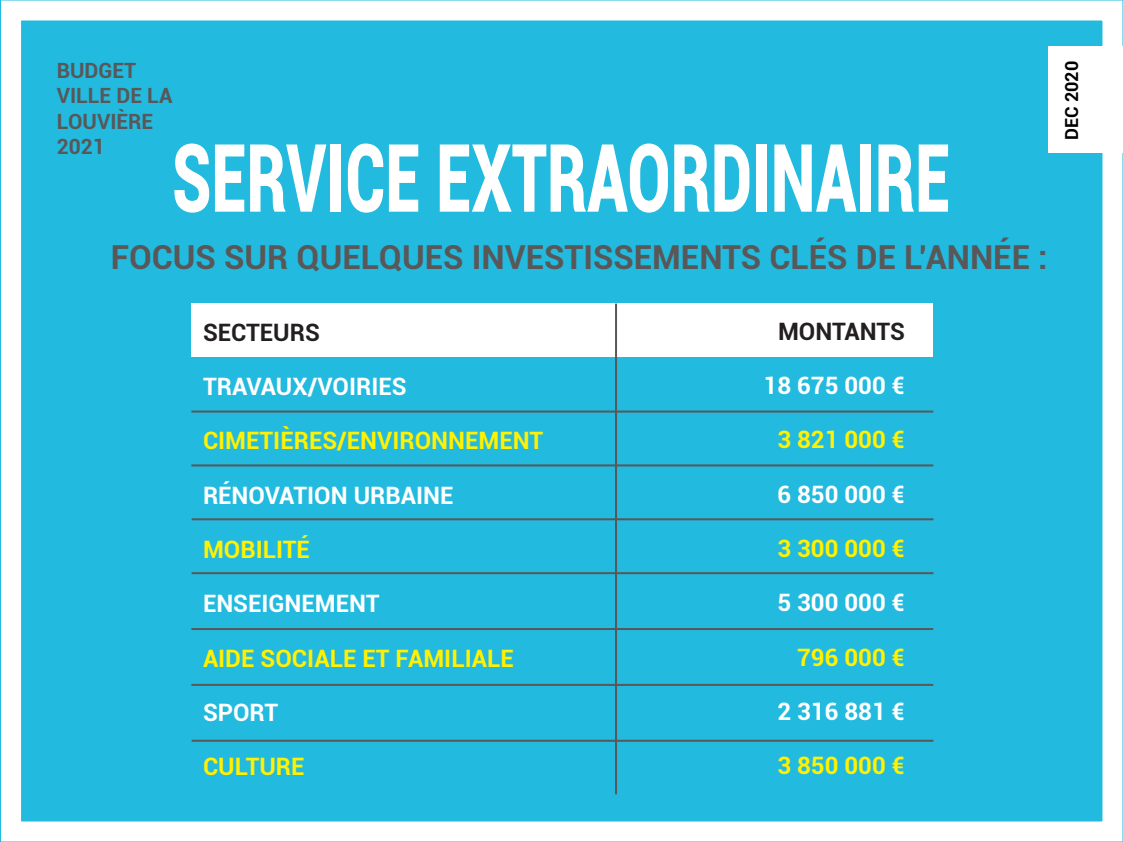
<style>
.page{position:relative;width:1123px;height:842px;background:#22bade}
.page>*{position:absolute;margin:0;border:0;box-sizing:border-box;transform-origin:0 0}
.t1{font:900 94.5px "Roboto";color:#fff;scale:.67 1}
.t2{font:700 33px "Roboto";color:#595758}
.t3{font:700 24px "Roboto";color:#fff101}
.t4{font:700 24px "Roboto";color:#fff}
.t5{font:700 24px "Roboto";color:#231f20}
.t6{font:700 21px/25.2px "Roboto";color:#595758}
.t7{font:700 18px "Roboto";color:#010101}
</style>
<div class="page">
<div style="left:1px;top:0;width:1121px;height:841px;border:20px solid #fff"></div>
<div style="left:1048px;top:46px;width:74px;height:106px;background:#fff"></div>
<div style="left:192px;top:303px;width:741px;height:54px;background:#fff"></div>
<hr style="left:191px;top:411px;width:742px;height:2px;background:#595758">
<hr style="left:191px;top:464px;width:742px;height:2px;background:#595758">
<hr style="left:192px;top:518px;width:741px;height:2px;background:#595758">
<hr style="left:192px;top:572px;width:741px;height:2px;background:#595758">
<hr style="left:191px;top:628px;width:742px;height:2px;background:#595758">
<hr style="left:615px;top:304px;width:2px;height:490px;background:#595758">
<hr style="left:191px;top:684px;width:742px;height:2px;background:#595758">
<hr style="left:192px;top:740px;width:741px;height:2px;background:#595758">
<p class="t6" style="left:57px;top:57px;width:117px">BUDGET<br>VILLE DE LA<br>LOUVIÈRE<br>2021</p>
<p class="t7" style="left:1059px;top:140px;width:81px;rotate:-90deg">DEC 2020</p>
<p class="t1" style="left:172px;top:111px;width:1162px">SERVICE EXTRAORDINAIRE</p>
<p class="t2" style="left:111px;top:234px;width:938px">FOCUS SUR QUELQUES INVESTISSEMENTS CLÉS DE L’ANNÉE :</p>
<p class="t5" style="left:203px;top:315px;width:118px">SECTEURS</p>
<p class="t4" style="left:203px;top:369px;width:205px">TRAVAUX/VOIRIES</p>
<p class="t3" style="left:203px;top:424px;width:342px">CIMETIÈRES/ENVIRONNEMENT</p>
<p class="t4" style="left:203px;top:478px;width:252px">RÉNOVATION URBAINE</p>
<p class="t3" style="left:203px;top:532px;width:108px">MOBILITÉ</p>
<p class="t4" style="left:203px;top:587px;width:178px">ENSEIGNEMENT</p>
<p class="t3" style="left:203px;top:641px;width:312px">AIDE SOCIALE ET FAMILIALE</p>
<p class="t4" style="left:203px;top:695px;width:77px">SPORT</p>
<p class="t3" style="left:203px;top:750px;width:103px">CULTURE</p>
<p class="t5" style="left:778px;top:314px;width:128px">MONTANTS</p>
<p class="t4" style="left:763px;top:369px;width:143px">18 675 000 €</p>
<p class="t3" style="left:777px;top:423px;width:129px">3 821 000 €</p>
<p class="t4" style="left:777px;top:477px;width:129px">6 850 000 €</p>
<p class="t3" style="left:777px;top:532px;width:129px">3 300 000 €</p>
<p class="t4" style="left:777px;top:586px;width:129px">5 300 000 €</p>
<p class="t3" style="left:797px;top:640px;width:109px">796 000 €</p>
<p class="t4" style="left:777px;top:694px;width:129px">2 316 881 €</p>
<p class="t3" style="left:777px;top:749px;width:129px">3 850 000 €</p>
</div>
